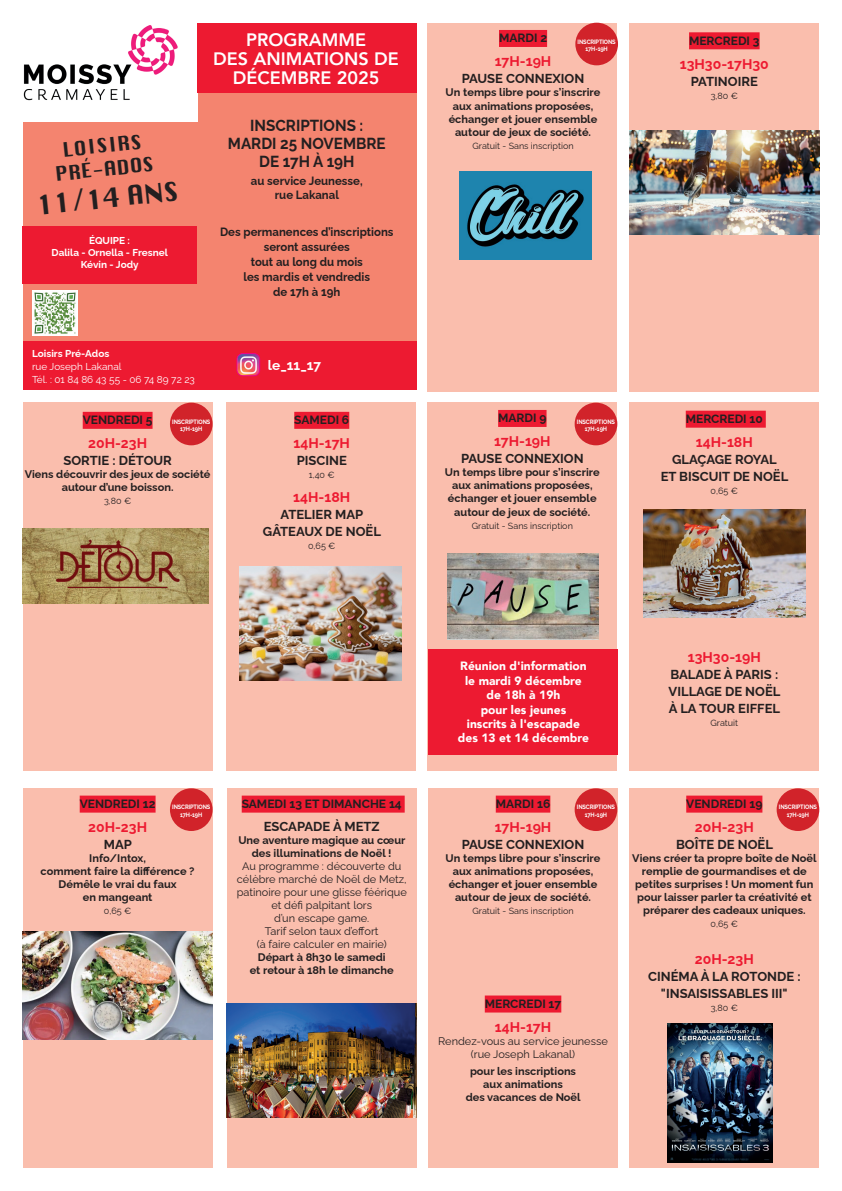
<style>
.page{position:relative;width:842px;height:1191px;background:#fff}
.page>*{position:absolute;margin:0;border:0;box-sizing:border-box;transform-origin:0 0}
.t1{font:26px "Krungthep";color:#231f20}
.t2{font:19.5px/23.4px "Krungthep";color:#231f20;text-align:center}
.t3{font:800 18px/19px "Avenir";color:#fff;text-align:center}
.t4{font:700 16px/18px "Raleway";color:#231f20;text-align:center;scale:.95 1}
.t5{font:700 14px "Raleway";color:#ed1a31}
.t6{font:700 13.6px "Raleway";color:#fff}
.t7{font:700 13px/17px "Raleway";color:#231f20;text-align:center}
.t8{font:700 12px/15px "Raleway";color:#231f20;text-align:center;scale:.95 1}
.t9{font:700 12px "Raleway";color:#231f20}
.t10{font:900 12px/14.4px "Avenir";color:#fff;text-align:center}
.t11{font:700 11px/13px "Raleway";color:#231f20;text-align:center}
.t12{font:11px/13px "Raleway";color:#231f20;text-align:center}
.t13{font:700 10px/12px "Raleway";color:#fff;text-align:center}
.t14{font:10px/13px "Raleway";color:#fff}
.t15{font:9px "Raleway";color:#231f20}
.t16{font:700 6.3px/7.6px "Raleway";letter-spacing:-.02em;color:#fff;text-align:center;scale:.9 1}
</style>
<div class="page">
<div style="left:227px;top:788px;width:190px;height:380px;background:#fabead"></div>
<div style="left:428px;top:788px;width:190px;height:380px;background:#fabead"></div>
<div style="left:23px;top:788px;width:190px;height:380px;background:#fabead"></div>
<div style="left:427px;top:403px;width:190px;height:368px;background:#fabead"></div>
<div style="left:498px;top:410px;width:48px;height:17px;background:#ed1a31"></div>
<div style="left:23px;top:23px;width:394px;height:355px;background:#f4846f"></div>
<img style="left:23px;top:23px;width:174px;height:99px">
<div style="left:197px;top:23px;width:220px;height:69px;background:#ed1a31"></div>
<div style="left:23px;top:226px;width:174px;height:57px;background:#ed1a31"></div>
<div style="left:23px;top:342px;width:394px;height:48px;background:#ed1a31"></div>
<img style="left:237px;top:354px;width:23px;height:22px">
<div style="left:237px;top:353px;width:23px;height:23px;border:1px solid #ed028c;border-radius:6px"></div>
<div style="left:427px;top:23px;width:190px;height:368px;background:#fabead"></div>
<div style="left:629px;top:23px;width:190px;height:368px;background:#fabead"></div>
<div style="left:23px;top:403px;width:190px;height:368px;background:#fabead"></div>
<div style="left:226px;top:402px;width:190px;height:369px;background:#fabead"></div>
<div style="left:629px;top:402px;width:190px;height:368px;background:#fabead"></div>
<div style="left:499px;top:30px;width:48px;height:17px;background:#ed1a31"></div>
<div style="left:83px;top:412px;width:70px;height:17px;background:#ed1a31"></div>
<div style="left:575px;top:23px;width:43px;height:42px;background:#d1232a;border-radius:50%"></div>
<img style="left:629px;top:130px;width:190px;height:105px">
<img style="left:459px;top:171px;width:132px;height:88px">
<div style="left:294px;top:412px;width:55px;height:17px;background:#ed1a31"></div>
<div style="left:689px;top:32px;width:71px;height:17px;background:#ed1a31"></div>
<div style="left:686px;top:411px;width:80px;height:17px;background:#ed1a31"></div>
<div style="left:242px;top:795px;width:163px;height:17px;background:#ed1a31"></div>
<div style="left:496px;top:795px;width:54px;height:17px;background:#ed1a31"></div>
<div style="left:629px;top:788px;width:190px;height:380px;background:#fabead"></div>
<div style="left:686px;top:795px;width:76px;height:17px;background:#ed1a31"></div>
<img style="left:33px;top:291px;width:44px;height:44px">
<div style="left:170px;top:403px;width:43px;height:42px;background:#d1232a;border-radius:50%"></div>
<div style="left:485px;top:995px;width:76px;height:17px;background:#ed1a31"></div>
<div style="left:80px;top:795px;width:76px;height:17px;background:#ed1a31"></div>
<div style="left:575px;top:403px;width:42px;height:42px;background:#d1232a;border-radius:50%"></div>
<div style="left:777px;top:788px;width:42px;height:43px;background:#d1232a;border-radius:50%"></div>
<div style="left:575px;top:788px;width:42px;height:43px;background:#d1232a;border-radius:50%"></div>
<div style="left:170px;top:788px;width:43px;height:43px;background:#d1232a;border-radius:50%"></div>
<img style="left:23px;top:529px;width:185px;height:74px">
<img style="left:239px;top:566px;width:162px;height:114px">
<img style="left:227px;top:1003px;width:189px;height:114px">
<img style="left:23px;top:931px;width:190px;height:108px">
<img style="left:668px;top:1023px;width:104px;height:139px">
<img style="left:447px;top:553px;width:152px;height:86px">
<img style="left:643px;top:510px;width:162px;height:108px">
<div style="left:428px;top:649px;width:190px;height:106px;background:#ed1a31"></div>
<h2 class="t2" style="left:52px;top:140px;width:101px;rotate:-6deg">LOISIRS<br>PRÉ-ADOS</h2>
<h1 class="t1" style="left:35px;top:191px;width:144px;rotate:-6deg">11/14 ANS</h1>
<p class="t13" style="left:52px;top:233px;width:118px">ÉQUIPE :<br>Dalila - Ornella - Fresnel<br>Kévin - Jody</p>
<h3 class="t3" style="left:213px;top:30px;width:187px">PROGRAMME<br>DES ANIMATIONS DE<br>DÉCEMBRE 2025</h3>
<h3 class="t4" style="left:228px;top:115px;width:168px">INSCRIPTIONS :<br>MARDI 25 NOVEMBRE<br>DE 17H À 19H</h3>
<p class="t8" style="left:251px;top:173px;width:119px;line-height:14px">au service Jeunesse, rue Lakanal</p>
<p class="t8" style="left:220px;top:223px;width:184px">Des permanences d’inscriptions seront assurées<br>tout au long du mois<br>les mardis et vendredis<br>de 17h à 19h</p>
<p class="t13" style="left:32px;top:347px;width:79px">Loisirs Pré-Ados</p>
<p class="t14" style="left:32px;top:359px;width:164px">rue Joseph Lakanal<br>Tél. : 01 84 86 43 55 - 06 74 89 72 23</p>
<p class="t6" style="left:268px;top:354px;width:55px">le_11_17</p>
<p class="t9" style="left:83px;top:410px;width:71px">VENDREDI 5</p>
<p class="t5" style="left:88px;top:432px;width:60px">20H-23H</p>
<p class="t7" style="left:63px;top:451px;width:110px">SORTIE : DÉTOUR</p>
<p class="t11" style="left:25px;top:467px;width:187px">Viens découvrir des jeux de société autour d’une boisson.</p>
<p class="t15" style="left:104px;top:494px;width:29px">3,80 €</p>
<p class="t16" style="left:172px;top:417px;width:44px">INSCRIPTIONS<br>17H-19H</p>
<p class="t9" style="left:294px;top:410px;width:57px">SAMEDI 6</p>
<p class="t5" style="left:294px;top:432px;width:58px">14H-17H</p>
<p class="t7" style="left:297px;top:451px;width:52px">PISCINE</p>
<p class="t15" style="left:309px;top:468px;width:27px">1,40 €</p>
<p class="t5" style="left:293px;top:486px;width:58px">14H-18H</p>
<p class="t7" style="left:263px;top:505px;width:120px">ATELIER MAP<br>GÂTEAUX DE NOËL</p>
<p class="t15" style="left:308px;top:539px;width:29px">0,65 €</p>
<p class="t9" style="left:499px;top:29px;width:50px">MARDI 2</p>
<p class="t5" style="left:495px;top:50px;width:58px">17H-19H</p>
<p class="t7" style="left:462px;top:69px;width:124px">PAUSE CONNEXION</p>
<p class="t11" style="left:446px;top:85px;width:156px">Un temps libre pour s’inscrire aux animations proposées, échanger et jouer ensemble autour de jeux de société.</p>
<p class="t15" style="left:472px;top:138px;width:103px">Gratuit - Sans inscription</p>
<p class="t16" style="left:578px;top:37px;width:44px">INSCRIPTIONS<br>17H-19H</p>
<p class="t9" style="left:689px;top:31px;width:72px">MERCREDI 3</p>
<p class="t5" style="left:680px;top:53px;width:91px">13H30-17H30</p>
<p class="t7" style="left:691px;top:71px;width:69px">PATINOIRE</p>
<p class="t15" style="left:711px;top:88px;width:29px">3,80 €</p>
<p class="t9" style="left:498px;top:408px;width:50px">MARDI 9</p>
<p class="t5" style="left:494px;top:430px;width:58px">17H-19H</p>
<p class="t7" style="left:461px;top:449px;width:124px">PAUSE CONNEXION</p>
<p class="t11" style="left:445px;top:465px;width:156px">Un temps libre pour s’inscrire aux animations proposées, échanger et jouer ensemble autour de jeux de société.</p>
<p class="t15" style="left:472px;top:518px;width:103px">Gratuit - Sans inscription</p>
<p class="t16" style="left:577px;top:417px;width:44px">INSCRIPTIONS<br>17H-19H</p>
<p class="t9" style="left:686px;top:409px;width:79px">MERCREDI 10</p>
<p class="t5" style="left:696px;top:431px;width:58px">14H-18H</p>
<p class="t7" style="left:661px;top:449px;width:129px">GLAÇAGE ROYAL<br>ET BISCUIT DE NOËL</p>
<p class="t15" style="left:711px;top:484px;width:29px">0,65 €</p>
<p class="t9" style="left:80px;top:794px;width:77px">VENDREDI 12</p>
<p class="t5" style="left:88px;top:816px;width:60px">20H-23H</p>
<p class="t7" style="left:104px;top:834px;width:30px">MAP</p>
<p class="t11" style="left:41px;top:850px;width:155px">Info/Intox,<br>comment faire la différence ?<br>Démêle le vrai du faux<br>en mangeant</p>
<p class="t15" style="left:104px;top:903px;width:29px">0,65 €</p>
<p class="t16" style="left:172px;top:802px;width:44px">INSCRIPTIONS<br>17H-19H</p>
<p class="t9" style="left:242px;top:794px;width:162px">SAMEDI 13 ET DIMANCHE 14</p>
<p class="t7" style="left:264px;top:816px;width:118px">ESCAPADE À METZ</p>
<p class="t11" style="left:238px;top:832px;width:169px">Une aventure magique au cœur des illuminations de Noël !</p>
<p class="t12" style="left:237px;top:858px;width:172px">Au programme : découverte du célèbre marché de Noël de Metz, patinoire pour une glisse féérique et défi palpitant lors<br>d’un escape game.<br>Tarif selon taux d’effort<br>(à faire calculer en mairie)</p>
<p class="t11" style="left:250px;top:949px;width:145px">Départ à 8h30 le samedi<br>et retour à 18h le dimanche</p>
<p class="t10" style="left:458px;top:658px;width:133px">Réunion d'information le mardi 9 décembre de 18h à 19h<br>pour les jeunes<br>inscrits à l'escapade des 13 et 14 décembre</p>
<p class="t5" style="left:688px;top:646px;width:75px">13H30-19H</p>
<p class="t7" style="left:669px;top:664px;width:113px;text-align:left">BALADE À PARIS :<br>VILLAGE DE NOËL<br>À LA TOUR EIFFEL</p>
<p class="t15" style="left:710px;top:716px;width:29px">Gratuit</p>
<p class="t9" style="left:496px;top:794px;width:56px">MARDI 16</p>
<p class="t5" style="left:495px;top:816px;width:58px">17H-19H</p>
<p class="t7" style="left:462px;top:834px;width:124px">PAUSE CONNEXION</p>
<p class="t11" style="left:446px;top:850px;width:156px">Un temps libre pour s’inscrire aux animations proposées, échanger et jouer ensemble autour de jeux de société.</p>
<p class="t15" style="left:472px;top:903px;width:103px">Gratuit - Sans inscription</p>
<p class="t16" style="left:577px;top:802px;width:44px">INSCRIPTIONS<br>17H-19H</p>
<p class="t9" style="left:485px;top:994px;width:78px">MERCREDI 17</p>
<p class="t5" style="left:495px;top:1016px;width:58px">14H-17H</p>
<p class="t12" style="left:438px;top:1033px;width:171px">Rendez-vous au service jeunesse (rue Joseph Lakanal)</p>
<p class="t11" style="left:466px;top:1063px;width:117px">pour les inscriptions aux animations<br>des vacances de Noël</p>
<p class="t9" style="left:686px;top:794px;width:78px">VENDREDI 19</p>
<p class="t5" style="left:695px;top:816px;width:60px">20H-23H</p>
<p class="t7" style="left:676px;top:834px;width:98px">BOÎTE DE NOËL</p>
<p class="t11" style="left:632px;top:850px;width:186px">Viens créer ta propre boîte de Noël remplie de gourmandises et de petites surprises ! Un moment fun pour laisser parler ta créativité et préparer des cadeaux uniques.</p>
<p class="t15" style="left:711px;top:916px;width:29px">0,65 €</p>
<p class="t5" style="left:695px;top:948px;width:60px">20H-23H</p>
<p class="t7" style="left:648px;top:966px;width:154px">CINÉMA À LA ROTONDE : "INSAISISSABLES III"</p>
<p class="t15" style="left:711px;top:1000px;width:29px">3,80 €</p>
<p class="t16" style="left:779px;top:802px;width:44px">INSCRIPTIONS<br>17H-19H</p>
</div>
